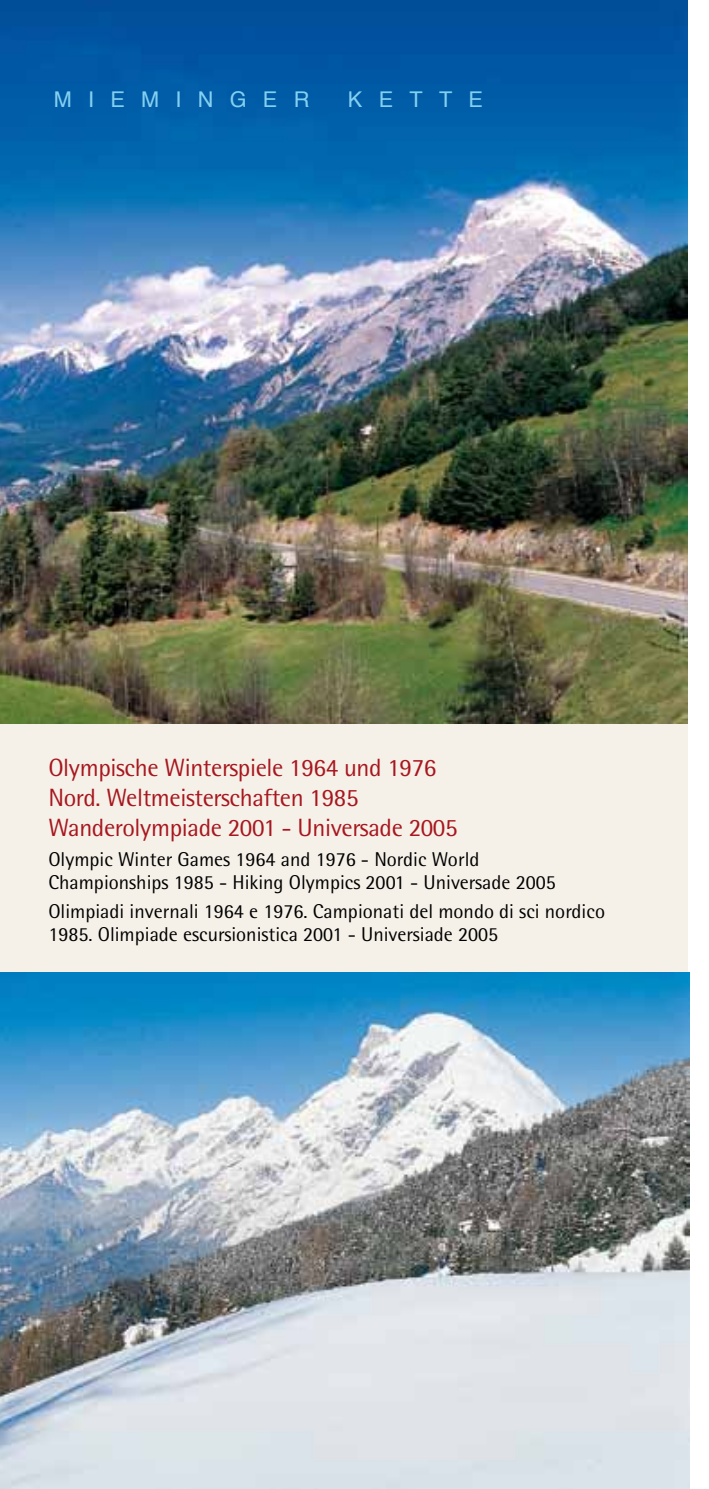
<style>
.page{position:relative;width:709px;height:1489px;background:#fff}
.page>*{position:absolute;margin:0;border:0;box-sizing:border-box;transform-origin:0 0}
.t1{font:25px/30px "Rotis Semi Sans";letter-spacing:-.015em;color:#a8161f}
.t2{font:21.75px "Helvetica";letter-spacing:.75em;color:#84d0f0}
.t3{font:20px/22.5px "Rotis Semi Sans";color:#000}
</style>
<div class="page">
<div style="left:0;top:723px;width:687px;height:259px;background:#f5f1e8"></div>
<img style="left:0;top:0;width:687px;height:723px">
<img style="left:0;top:972px;width:689px;height:516px">
<p class="t2" style="left:54px;top:82px;width:257px">MIEMINGER</p>
<p class="t2" style="left:348px;top:82px;width:136px">KETTE</p>
<p class="t1" style="left:48px;top:752px;width:411px">Olympische Winterspiele 1964 und 1976<br>Nord. Weltmeisterschaften 1985<br>Wanderolympiade 2001 - Universade 2005</p>
<p class="t3" style="left:48px;top:847px;width:509px">Olympic Winter Games 1964 and 1976 - Nordic World<br>Championships 1985 - Hiking Olympics 2001 - Universade 2005</p>
<p class="t3" style="left:48px;top:899px;width:558px">Olimpiadi invernali 1964 e 1976. Campionati del mondo di sci nordico<br>1985. Olimpiade escursionistica 2001 - Universiade 2005</p>
</div>
